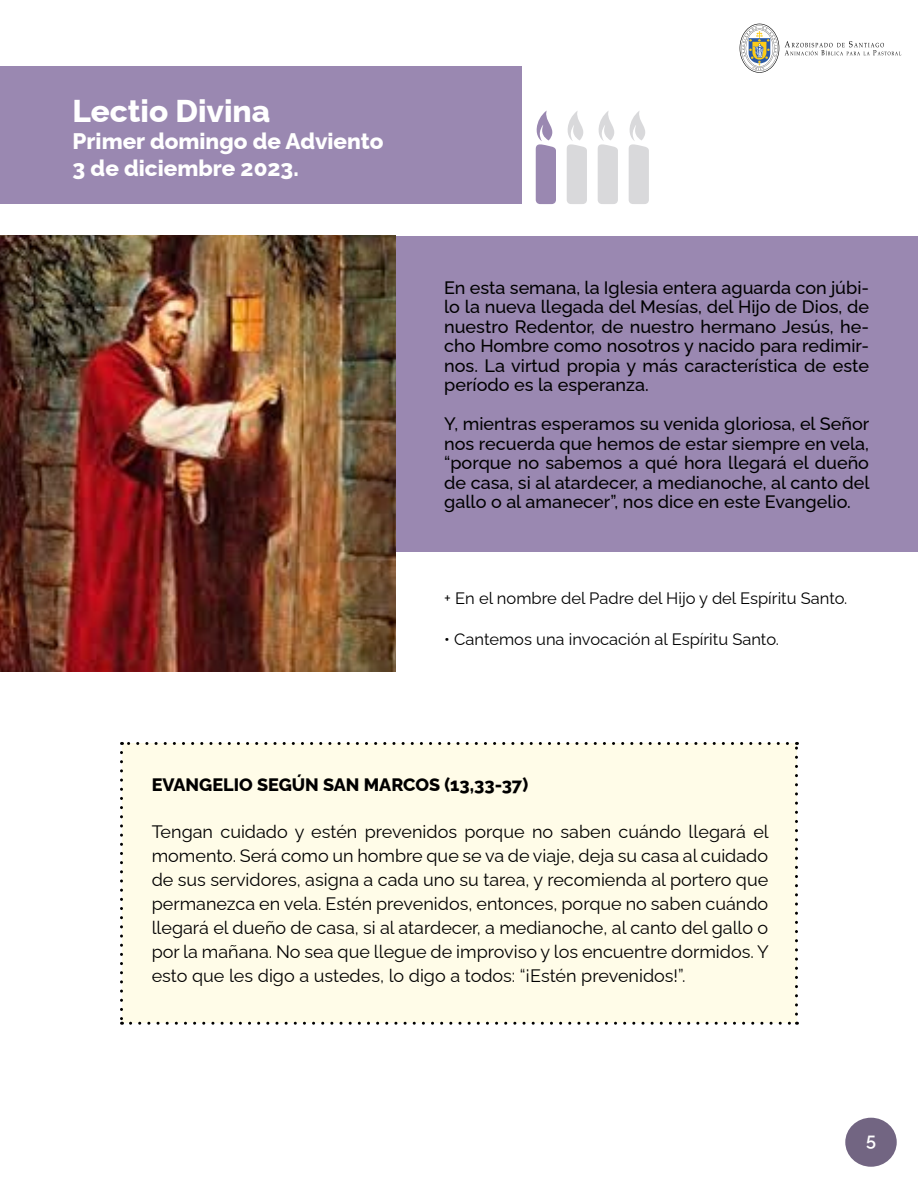
<style>
.page{position:relative;width:918px;height:1188px;background:#fff}
.page>*{position:absolute;margin:0;border:0;box-sizing:border-box;transform-origin:0 0}
.TITULOS{font:800 31.5px "Raleway";color:#fff}
.TITULOS-2{font:800 22.5px "Raleway";color:#fff}
.BLOQUE_TEXTO{font:500 18px/19.5px "Raleway";color:#000;text-align:justify}
.TEXTO_BIBLICO{font:18px/24px "Raleway";color:#000;text-align:justify}
.t1{font:800 18px "Raleway";color:#000}
.t2{font:600 18px "Raleway";color:#fff}
.BLOQUE_TEXTO-2{font:16.5px "Raleway";color:#000}
.VIÑETA{font:16.5px "Raleway";color:#000}
</style>
<div class="page">
<div style="left:845px;top:1118px;width:52px;height:49px;background:#726582;border-radius:50%"></div>
<div style="left:122px;top:743px;width:674px;height:280px;background:#fffce8"></div>
<svg style="left:120px;top:752px;width:3px;height:273px"></svg>
<svg style="left:131px;top:1022px;width:666px;height:3px"></svg>
<svg style="left:795px;top:742px;width:3px;height:272px"></svg>
<svg style="left:122px;top:742px;width:665px;height:3px"></svg>
<div style="left:0;top:66px;width:521px;height:138px;background:#9a88b1"></div>
<div style="left:396px;top:237px;width:521px;height:315px;background:#9a88b1"></div>
<img style="left:0;top:236px;width:395px;height:435px">
<svg style="left:740px;top:24px;width:39px;height:49px"></svg>
<svg style="left:785px;top:41px;width:115px;height:14px"></svg>
<svg style="left:536px;top:111px;width:20px;height:93px"></svg>
<svg style="left:567px;top:111px;width:20px;height:93px"></svg>
<svg style="left:598px;top:111px;width:20px;height:93px"></svg>
<svg style="left:629px;top:111px;width:20px;height:93px"></svg>
<p class="TITULOS" style="left:73px;top:86px;width:199px">Lectio Divina</p>
<p class="TITULOS-2" style="left:73px;top:123px;width:312px">Primer domingo de Adviento</p>
<p class="TITULOS-2" style="left:73px;top:150px;width:228px">3 de diciembre 2023.</p>
<p class="BLOQUE_TEXTO" style="left:444px;top:276px;width:426px">En esta semana, la Iglesia entera aguarda con júbi&shy;lo la nueva llegada del Mesías, del Hijo de Dios, de nuestro Redentor, de nuestro hermano Jesús, he&shy;cho Hombre como nosotros y nacido para redimir&shy;nos. La virtud propia y más característica de este período es la esperanza.</p>
<p class="BLOQUE_TEXTO" style="left:444px;top:412px;width:427px">Y, mientras esperamos su venida gloriosa, el Señor nos recuerda que hemos de estar siempre en vela, “porque no sabemos a qué hora llegará el dueño de casa, si al atardecer, a medianoche, al canto del gallo o al amanecer”, nos dice en este Evangelio.</p>
<p class="BLOQUE_TEXTO-2" style="left:444px;top:585px;width:405px">+ En el nombre del Padre del Hijo y del Espíritu Santo.</p>
<p class="VIÑETA" style="left:444px;top:626px;width:336px">• Cantemos una invocación al Espíritu Santo.</p>
<p class="t1" style="left:152px;top:770px;width:378px">EVANGELIO SEGÚN SAN MARCOS (13,33-37)</p>
<p class="TEXTO_BIBLICO" style="left:152px;top:817px;width:619px">Tengan cuidado y estén prevenidos porque no saben cuándo llegará el momento. Será como un hombre que se va de viaje, deja su casa al cuidado de sus servidores, asigna a cada uno su tarea, y recomienda al portero que permanezca en vela. Estén prevenidos, entonces, porque no saben cuándo llegará el dueño de casa, si al atardecer, a medianoche, al canto del gallo o por la mañana. No sea que llegue de improviso y los encuentre dormidos. Y esto que les digo a ustedes, lo digo a todos: “¡Estén prevenidos!”.</p>
<p class="t2" style="left:866px;top:1126px;width:11px">5</p>
</div>
